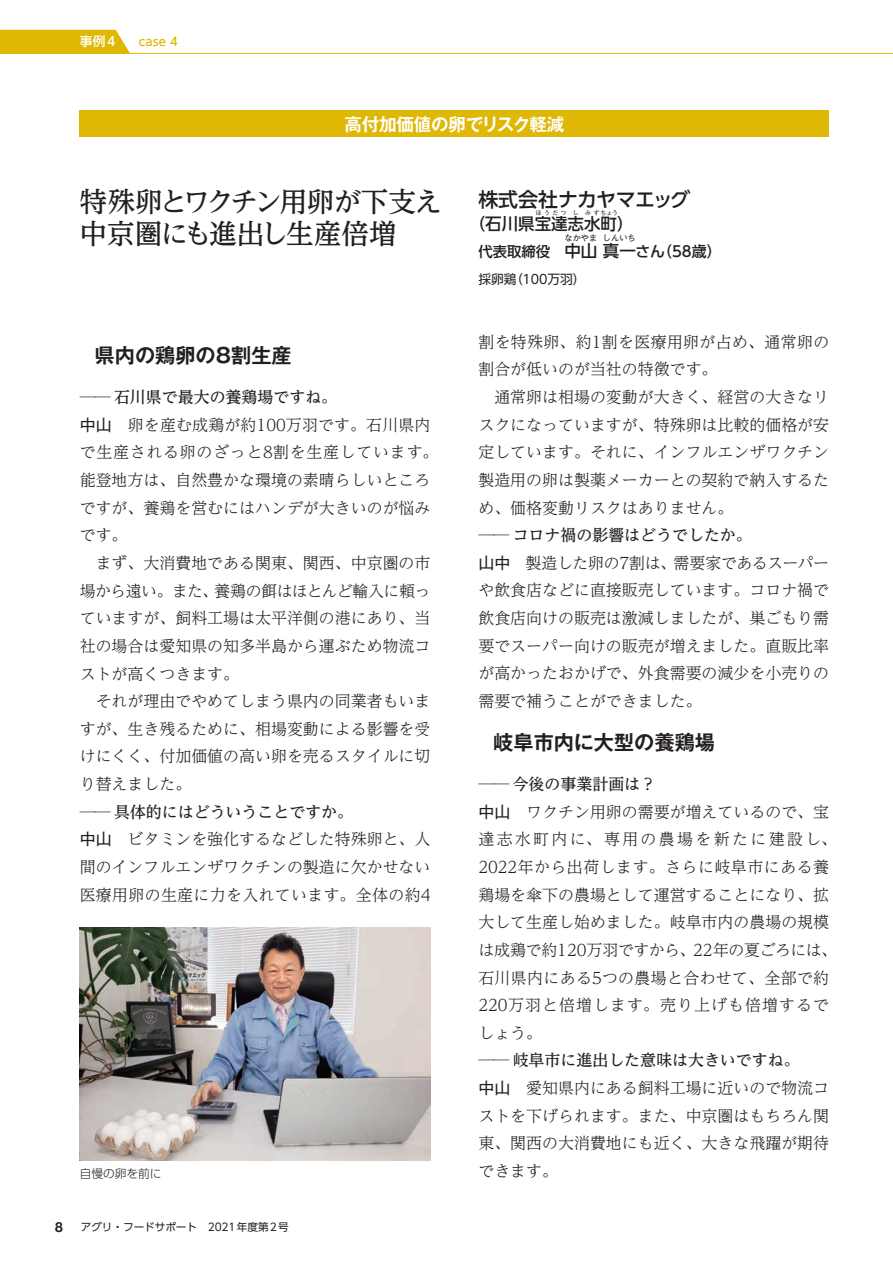
<style>
.page{position:relative;width:893px;height:1263px;background:#fff}
.page>*{position:absolute;margin:0;border:0;box-sizing:border-box;transform-origin:0 0}
.t1{font:500 27.6px/32px "UD Reimin Pr 6 N";letter-spacing:-.04em;color:#231f20}
.t2{font:700 20.25px "Gothic MB101 Pr 6 N De";color:#231f20}
.t3{font:500 19.95px "UD Shin Go Pr 6";letter-spacing:-.02em;color:#231f20}
.t4{font:700 17.55px "Gothic MB101 Pr 6 N De";letter-spacing:-.01em;color:#fff}
.t5{font:500 16.5px "UD Shin Go Pr 6";color:#231f20}
.t6{font:300 15.9px/27.6px "UD Reimin Pr 6 N";color:#231f20}
.t7{font:500 14.85px "UD Shin Go Pr 6";color:#231f20}
.t8{font:700 13.8px "Helvetica Neue";color:#231f20}
.t9{font:12.75px "UD Shin Go Pr 6 N";letter-spacing:-.005em;color:#231f20}
.t10{font:500 12.75px "UD Shin Go Pr 6";color:#fff}
.t11{font:300 11.7px "UD Shin Go Pr 6";color:#231f20}
.t12{font:500 11.7px "UD Shin Go Pr 6";color:#dfb805}
.t13{font:10.65px "UD Shin Go Pro";letter-spacing:-.005em;color:#231f20}
.t14{font:500 8.25px "UD Shin Go Pr 6";color:#231f20}
.t15{font:500 5.85px "UD Shin Go Pr 6";letter-spacing:.41em;color:#231f20}
.s1{font-size:14.4px}
.s2{font-size:16.5px}
.s3{font-weight:500}
.s4{font-family:"Gothic MB101 Pro";font-weight:400}
</style>
<div class="page">
<div style="left:0;top:30px;width:130px;height:23px;background:#dfb805"></div>
<hr style="left:0;top:53px;width:893px;height:1px;background:#dfb805">
<img style="left:80px;top:927px;width:351px;height:234px">
<div style="left:80px;top:111px;width:749px;height:26px;background:#dfb805"></div>
<p class="t10" style="left:80px;top:31px;width:37px">事例4</p>
<p class="t12" style="left:139px;top:32px;width:41px">case 4</p>
<p class="t4" style="left:344px;top:109px;width:222px">高付加価値の卵でリスク軽減</p>
<h1 class="t1" style="left:80px;top:185px;width:364px">特殊卵とワクチン用卵が下支え中京圏にも進出し生産倍増</h1>
<p class="t3" style="left:478px;top:183px;width:214px">株式会社ナカヤマエッグ</p>
<p class="t15" style="left:536px;top:208px;width:32px">ほうだつ</p>
<p class="t15" style="left:573px;top:208px;width:7px">し</p>
<p class="t15" style="left:585px;top:208px;width:34px">みずちょう</p>
<p class="t14" style="left:564px;top:232px;width:34px">なかやま</p>
<p class="t7" style="left:478px;top:239px;width:245px"><span class="s1">代表取締役　</span><span class="s2">中山真一</span>さん（58歳）</p>
<p class="t5" style="left:469px;top:210px;width:166px">（石川県宝達志水町）</p>
<p class="t14" style="left:603px;top:232px;width:34px">しんいち</p>
<p class="t2" style="left:95px;top:339px;width:199px">県内の鶏卵の8割生産</p>
<p class="t6" style="left:80px;top:383px;width:360px"><span class="s3">── 石川県で最大の養鶏場ですね。<br></span><span class="s4">中山</span>　卵を産む成鶏が約100万羽です。石川県内で生産される卵のざっと8割を生産しています。能登地方は、自然豊かな環境の素晴らしいところですが、養鶏を営むにはハンデが大きいのが悩みです。<br>　まず、大消費地である関東、関西、中京圏の市場から遠い。また、養鶏の餌はほとんど輸入に頼っていますが、飼料工場は太平洋側の港にあり、当社の場合は愛知県の知多半島から運ぶため物流コストが高くつきます。<br>　それが理由でやめてしまう県内の同業者もいますが、生き残るために、相場変動による影響を受けにくく、付加価値の高い卵を売るスタイルに切り替えました。</p>
<p class="t6" style="left:80px;top:797px;width:352px"><span class="s3">── 具体的にはどういうことですか。<br></span><span class="s4">中山</span>　ビタミンを強化するなどした特殊卵と、人間のインフルエンザワクチンの製造に欠かせない医療用卵の生産に力を入れています。全体の約4</p>
<p class="t11" style="left:80px;top:1164px;width:83px">自慢の卵を前に</p>
<p class="t8" style="left:55px;top:1216px;width:9px">8</p>
<p class="t13" style="left:81px;top:1218px;width:210px">アグリ・フードサポート　2021年度第2号</p>
<p class="t9" style="left:478px;top:268px;width:109px">採卵鶏（100万羽）</p>
<p class="t6" style="left:478px;top:327px;width:352px">割を特殊卵、約1割を医療用卵が占め、通常卵の割合が低いのが当社の特徴です。<br>　通常卵は相場の変動が大きく、経営の大きなリスクになっていますが、特殊卵は比較的価格が安定しています。それに、インフルエンザワクチン製造用の卵は製薬メーカーとの契約で納入するため、価格変動リスクはありません。</p>
<p class="t6" style="left:478px;top:521px;width:352px"><span class="s3">── コロナ禍の影響はどうでしたか。<br></span><span class="s4">山中</span>　製造した卵の7割は、需要家であるスーパーや飲食店などに直接販売しています。コロナ禍で飲食店向けの販売は激減しましたが、巣ごもり需要でスーパー向けの販売が増えました。直販比率が高かったおかげで、外食需要の減少を小売りの需要で補うことができました。</p>
<p class="t2" style="left:493px;top:726px;width:223px">岐阜市内に大型の養鶏場</p>
<p class="t6" style="left:478px;top:770px;width:360px"><span class="s3">── 今後の事業計画は？<br></span><span class="s4">中山</span>　ワクチン用卵の需要が増えているので、宝達志水町内に、専用の農場を新たに建設し、<br>2022年から出荷します。さらに岐阜市にある養鶏場を傘下の農場として運営することになり、拡大して生産し始めました。岐阜市内の農場の規模は成鶏で約120万羽ですから、22年の夏ごろには、石川県内にある5つの農場と合わせて、全部で約<br>220万羽と倍増します。売り上げも倍増するでしょう。</p>
<p class="t6" style="left:478px;top:1046px;width:352px"><span class="s3">── 岐阜市に進出した意味は大きいですね。<br></span><span class="s4">中山</span>　愛知県内にある飼料工場に近いので物流コストを下げられます。また、中京圏はもちろん関東、関西の大消費地にも近く、大きな飛躍が期待できます。</p>
</div>
